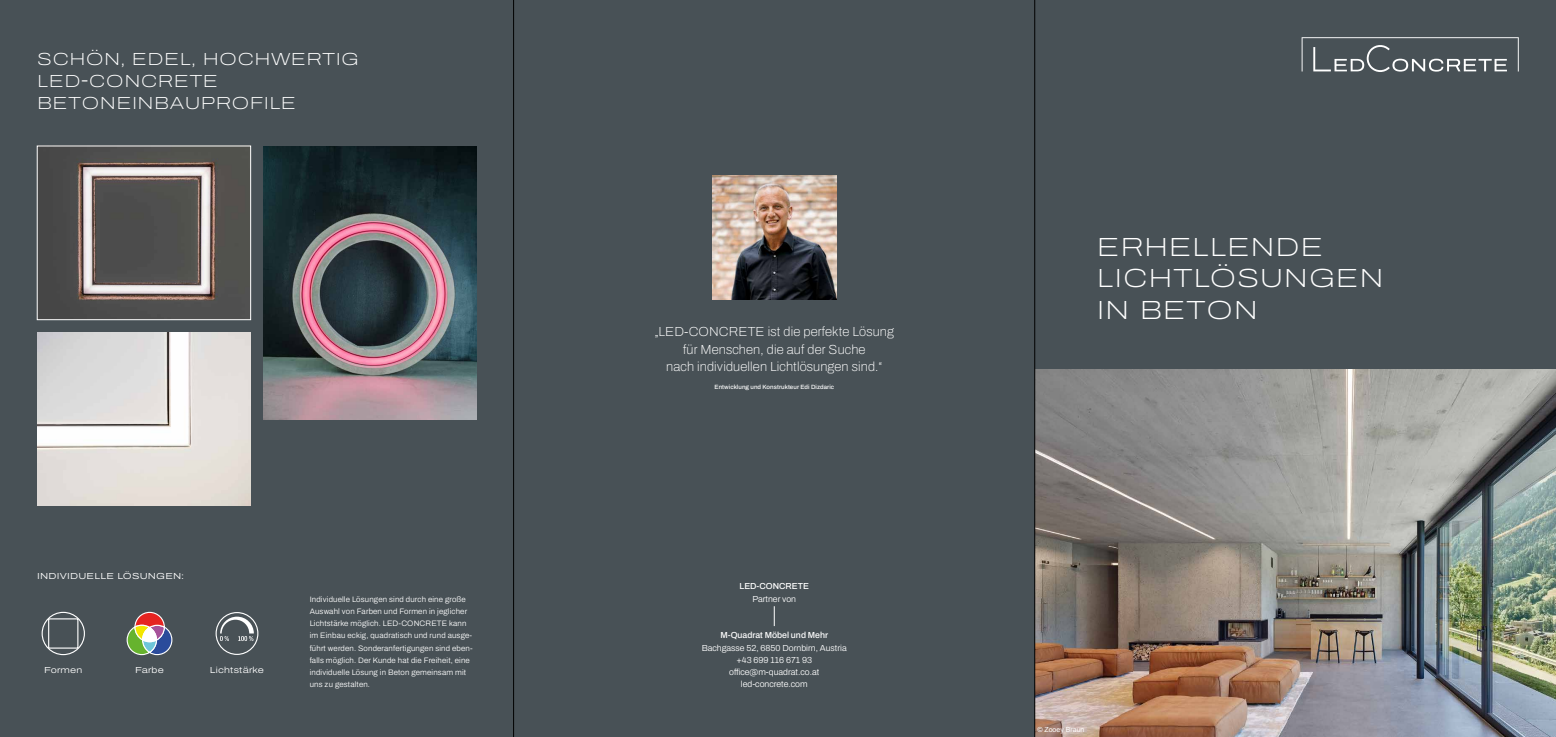
<style>
.page{position:relative;width:1556px;height:737px;background:#fff}
.page>*{position:absolute;margin:0;border:0;box-sizing:border-box;transform-origin:0 0}
.t1{font:100 26.25px/31.5px "Archivo Expanded";letter-spacing:.02em;color:#fff}
.t2{font:100 17.5px/21.9px "Archivo Expanded";letter-spacing:.02em;color:#fff}
.t3{font:100 13.12px/17.5px "Archivo";letter-spacing:.01em;color:#fff;text-align:center}
.t4{font:300 8.75px/12.2px "Archivo";color:#fff;text-align:center}
.t5{font:300 8.75px "Archivo Expanded";letter-spacing:.02em;color:#fff}
.t6{font:500 8.75px "Archivo";color:#fff}
.t7{font:300 7.88px/12.2px "Archivo";letter-spacing:.02em;color:#fff}
.t8{font:7px "Arial";color:#fff}
.t9{font:500 6.12px "Archivo";letter-spacing:.01em;color:#fff}
</style>
<div class="page">
<img style="left:1035px;top:368px;width:520px;height:369px">
<div style="left:1034px;top:0;width:521px;height:368px;background:#485156"></div>
<div style="left:0;top:0;width:513px;height:737px;background:#485156"></div>
<div style="left:513px;top:0;width:521px;height:737px;background:#485156"></div>
<svg style="left:774px;top:606px;width:1px;height:20px"></svg>
<img style="left:712px;top:176px;width:124px;height:124px">
<img style="left:263px;top:146px;width:213px;height:273px">
<img style="left:37px;top:332px;width:214px;height:174px">
<img style="left:39px;top:148px;width:210px;height:170px">
<div style="left:37px;top:146px;width:214px;height:174px;border:1px solid #fff"></div>
<div style="left:42px;top:612px;width:43px;height:43px;border:1px solid #fff;border-radius:50%"></div>
<div style="left:48px;top:618px;width:30px;height:30px;border:1px solid #fff"></div>
<svg style="left:126px;top:611px;width:47px;height:44px"></svg>
<div style="left:215px;top:612px;width:43px;height:43px;border:1px solid #fff;border-radius:50%"></div>
<svg style="left:220px;top:616px;width:34px;height:25px"></svg>
<svg style="left:1301px;top:37px;width:217px;height:35px"></svg>
<hr style="left:513px;top:0;width:1px;height:737px;background:#000">
<hr style="left:1034px;top:0;width:1px;height:737px;background:#000">
<h2 class="t2" style="left:37px;top:48px;width:323px">SCHÖN, EDEL, HOCHWERTIG<br>LED-CONCRETE<br>BETONEINBAUPROFILE</h2>
<p class="t5" style="left:37px;top:569px;width:148px">INDIVIDUELLE LÖSUNGEN:</p>
<p class="t5" style="left:44px;top:663px;width:40px">Formen</p>
<p class="t5" style="left:135px;top:663px;width:30px">Farbe</p>
<p class="t5" style="left:210px;top:663px;width:56px">Lichtstärke</p>
<p class="t7" style="left:310px;top:592px;width:164px">Individuelle Lösungen sind durch eine große Auswahl von Farben und Formen in jeglicher Lichtstärke möglich. LED-CONCRETE kann im Einbau eckig, quadratisch und rund ausge&shy;führt werden. Sonderanfertigungen sind eben&shy;falls möglich. Der Kunde hat die Freiheit, eine individuelle Lösung in Beton gemeinsam mit uns zu gestalten.</p>
<h3 class="t3" style="left:654px;top:323px;width:241px">„LED-CONCRETE ist die perfekte Lösung für Menschen, die auf der Suche<br>nach individuellen Lichtlösungen sind.“</h3>
<p class="t9" style="left:714px;top:382px;width:121px">Entwicklung und Konstrukteur Edi Dizdaric</p>
<p class="t6" style="left:739px;top:579px;width:71px">LED-CONCRETE</p>
<p class="t4" style="left:752px;top:592px;width:45px">Partner von</p>
<p class="t6" style="left:720px;top:628px;width:109px">M-Quadrat Möbel und Mehr</p>
<p class="t4" style="left:701px;top:641px;width:147px">Bachgasse 52, 6850 Dornbirn, Austria +43 699 116 671 93 office@m-quadrat.co.at led-concrete.com</p>
<h1 class="t1" style="left:1096px;top:231px;width:288px">ERHELLENDE<br>LICHTLÖSUNGEN<br>IN BETON</h1>
<p class="t8" style="left:1037px;top:725px;width:49px">© Zooey Braun</p>
</div>
